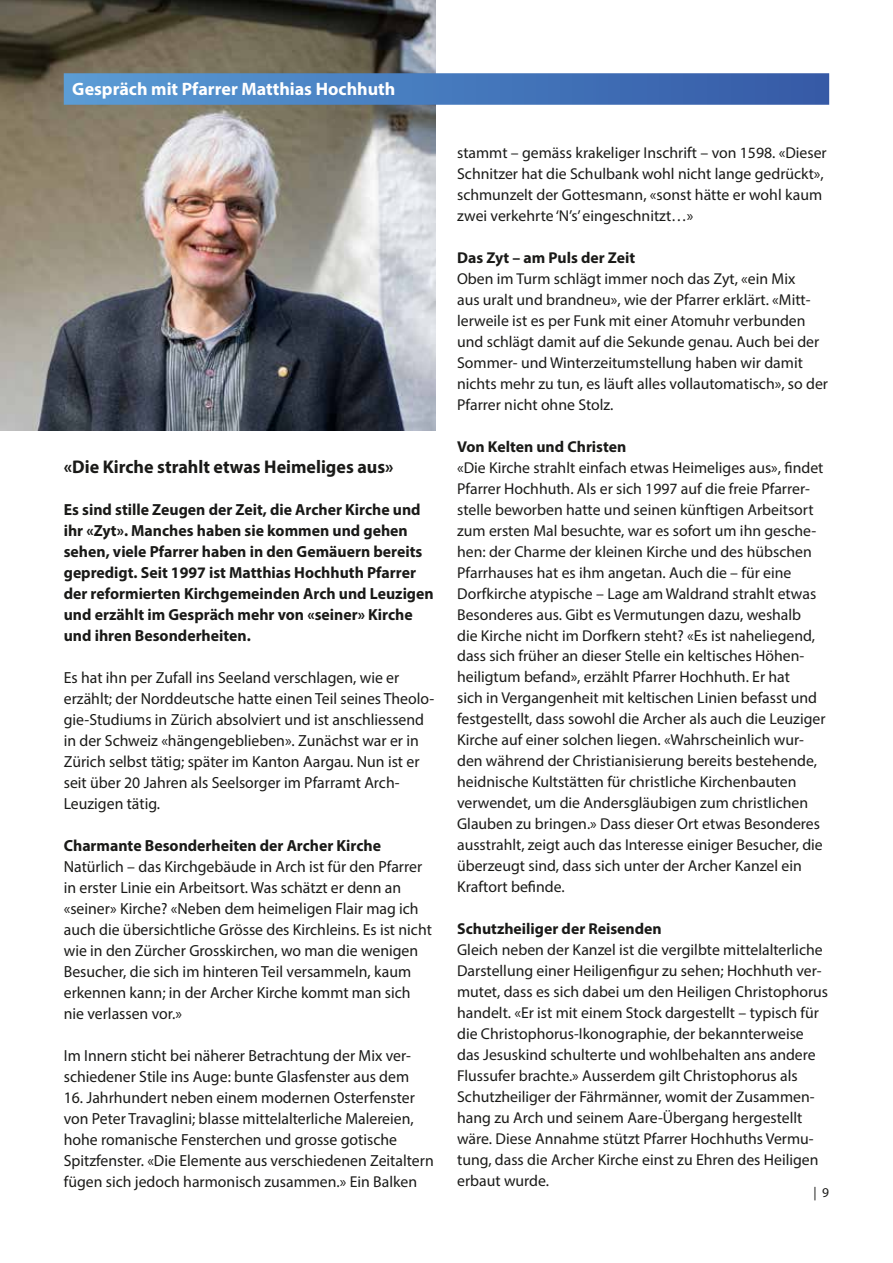
<style>
.page{position:relative;width:893px;height:1263px;background:#fff}
.page>*{position:absolute;margin:0;border:0;box-sizing:border-box;transform-origin:0 0}
.t1{font:700 18.45px "Myriad Pro";color:#1a1a18}
.t2{font:700 18px "Myriad Pro";color:#fff}
.t3{font:16.05px/21px "Myriad Pro";color:#1a1a18}
.t4{font:700 16.05px/21px "Myriad Pro";color:#1a1a18}
.t5{font:15.75px/21px "Myriad Pro";color:#1a1a18}
.t6{font:700 15.75px "Myriad Pro";color:#1a1a18}
.t7{font:13.5px "Myriad Pro";color:#1a1a18}
</style>
<div class="page">
<img style="left:0;top:0;width:436px;height:430px">
<div style="left:64px;top:73px;width:765px;height:32px;background:linear-gradient(to right,#5a9cd5,#3459a6)"></div>
<p class="t2" style="left:72px;top:77px;width:325px">Gespräch mit Pfarrer Matthias Hochhuth</p>
<p class="t1" style="left:64px;top:454px;width:331px">«Die Kirche strahlt etwas Heimeliges aus»</p>
<p class="t4" style="left:64px;top:498px;width:371px">Es sind stille Zeugen der Zeit, die Archer Kirche und ihr «Zyt». Manches haben sie kommen und gehen sehen, viele Pfarrer haben in den Gemäuern bereits gepredigt. Seit 1997 ist Matthias Hochhuth Pfarrer der reformierten Kirchgemeinden Arch und Leuzigen und erzählt im Gespräch mehr von «seiner» Kirche und ihren Besonderheiten.</p>
<p class="t3" style="left:64px;top:666px;width:372px">Es hat ihn per Zufall ins Seeland verschlagen, wie er erzählt; der Norddeutsche hatte einen Teil seines Theolo&shy;gie-Studiums in Zürich absolviert und ist anschliessend in der Schweiz «hängengeblieben». Zunächst war er in Zürich selbst tätig; später im Kanton Aargau. Nun ist er seit über 20 Jahren als Seelsorger im Pfarramt Arch-Leuzigen tätig.</p>
<p class="t4" style="left:64px;top:834px;width:319px">Charmante Besonderheiten der Archer Kirche</p>
<p class="t3" style="left:64px;top:855px;width:370px">Natürlich – das Kirchgebäude in Arch ist für den Pfarrer in erster Linie ein Arbeitsort. Was schätzt er denn an «seiner» Kirche? «Neben dem heimeligen Flair mag ich auch die übersichtliche Grösse des Kirchleins. Es ist nicht wie in den Zürcher Grosskirchen, wo man die wenigen Besucher, die sich im hinteren Teil versammeln, kaum erkennen kann; in der Archer Kirche kommt man sich nie verlassen vor.»</p>
<p class="t3" style="left:64px;top:1044px;width:349px">Im Innern sticht bei näherer Betrachtung der Mix ver&shy;schiedener Stile ins Auge: bunte Glasfenster aus dem</p>
<p class="t3" style="left:64px;top:1086px;width:371px">16. Jahrhundert neben einem modernen Osterfenster von Peter Travaglini; blasse mittelalterliche Malereien, hohe romanische Fensterchen und grosse gotische Spitzfenster. «Die Elemente aus verschiedenen Zeitaltern</p>
<p class="t5" style="left:64px;top:1170px;width:355px">fügen sich jedoch harmonisch zusammen.» Ein Balken</p>
<p class="t5" style="left:457px;top:141px;width:371px">stammt – gemäss krakeliger Inschrift – von 1598. «Dieser Schnitzer hat die Schulbank wohl nicht lange gedrückt», schmunzelt der Gottesmann, «sonst hätte er wohl kaum zwei verkehrte ‘N’s’ eingeschnitzt…»</p>
<p class="t6" style="left:457px;top:247px;width:180px">Das Zyt – am Puls der Zeit</p>
<p class="t5" style="left:457px;top:267px;width:372px">Oben im Turm schlägt immer noch das Zyt, «ein Mix<br>aus uralt und brandneu», wie der Pfarrer erklärt. «Mitt&shy;lerweile ist es per Funk mit einer Atomuhr verbunden und schlägt damit auf die Sekunde genau. Auch bei der Sommer- und Winterzeitumstellung haben wir damit nichts mehr zu tun, es läuft alles vollautomatisch», so der Pfarrer nicht ohne Stolz.</p>
<p class="t6" style="left:457px;top:436px;width:171px">Von Kelten und Christen</p>
<p class="t5" style="left:457px;top:456px;width:370px">«Die Kirche strahlt einfach etwas Heimeliges aus», findet Pfarrer Hochhuth. Als er sich 1997 auf die freie Pfarrer&shy;stelle beworben hatte und seinen künftigen Arbeitsort zum ersten Mal besuchte, war es sofort um ihn gesche&shy;hen: der Charme der kleinen Kirche und des hübschen Pfarrhauses hat es ihm angetan. Auch die – für eine Dorfkirche atypische – Lage am Waldrand strahlt etwas Besonderes aus. Gibt es Vermutungen dazu, weshalb die Kirche nicht im Dorfkern steht? «Es ist naheliegend, dass sich früher an dieser Stelle ein keltisches Höhen&shy;heiligtum befand», erzählt Pfarrer Hochhuth. Er hat<br>sich in Vergangenheit mit keltischen Linien befasst und festgestellt, dass sowohl die Archer als auch die Leuziger Kirche auf einer solchen liegen. «Wahrscheinlich wur&shy;den während der Christianisierung bereits bestehende, heidnische Kultstätten für christliche Kirchenbauten verwendet, um die Andersgläubigen zum christlichen Glauben zu bringen.» Dass dieser Ort etwas Besonderes ausstrahlt, zeigt auch das Interesse einiger Besucher, die überzeugt sind, dass sich unter der Archer Kanzel ein Kraftort befinde.</p>
<p class="t6" style="left:457px;top:919px;width:206px">Schutzheiliger der Reisenden</p>
<p class="t5" style="left:457px;top:939px;width:372px">Gleich neben der Kanzel ist die vergilbte mittelalterliche Darstellung einer Heiligenfigur zu sehen; Hochhuth ver&shy;mutet, dass es sich dabei um den Heiligen Christophorus handelt. «Er ist mit einem Stock dargestellt – typisch für die Christophorus-Ikonographie, der bekannterweise das Jesuskind schulterte und wohlbehalten ans andere Flussufer brachte.» Ausserdem gilt Christophorus als Schutzheiliger der Fährmänner, womit der Zusammen&shy;hang zu Arch und seinem Aare-Übergang hergestellt wäre. Diese Annahme stützt Pfarrer Hochhuths Vermu&shy;tung, dass die Archer Kirche einst zu Ehren des Heiligen erbaut wurde.</p>
<p class="t7" style="left:813px;top:1184px;width:17px">| 9</p>
</div>
